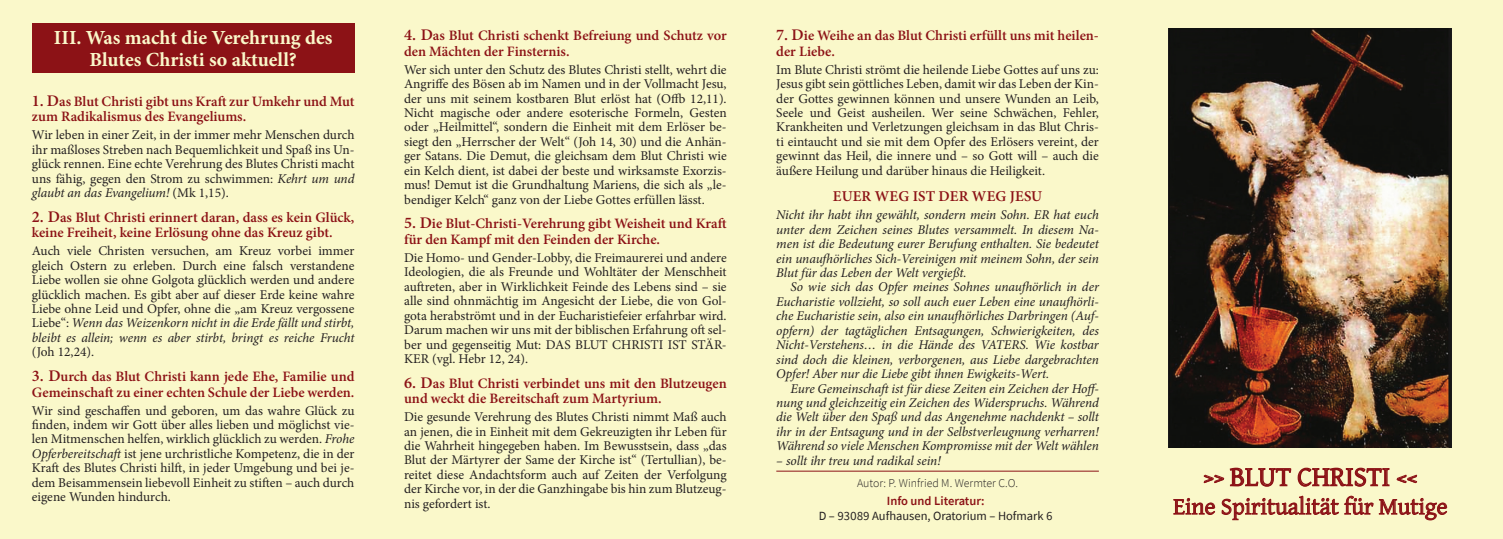
<style>
.page{position:relative;width:1503px;height:539px;background:#fff}
.page>*{position:absolute;margin:0;border:0;box-sizing:border-box;transform-origin:0 0}
.t1{font:27.5px "Gentium Basic";color:#8c1216}
.t2{font:23.75px "Gentium Basic";color:#8c1216}
.t3{font:700 20px/21.6px "Minion Pro";color:#faf8ca;text-align:center}
.t4{font:600 15px "Minion Pro";letter-spacing:.01em;color:#8c1216}
.t5{font:600 14.38px/15.5px "Minion Pro";color:#8c1216}
.t6{font:13.38px/14.4px "Minion Pro";color:#231f20;text-align:justify}
.t7{font:italic 13.38px/14.4px "Minion Pro";letter-spacing:-.005em;color:#231f20;text-align:justify}
.t8{font:12.5px "Source Sans Pro";color:#231f20}
.t9{font:600 12.5px "Source Sans Pro";color:#8c1216}
.t10{font:300 11.88px "Source Sans Pro";color:#231f20}
.s1{font-size:16.25px}
.s2{font-style:italic}
.s3{font-size:23.75px}
</style>
<div class="page">
<div style="left:0;top:0;width:1502px;height:539px;background:#faf8ca"></div>
<div style="left:32px;top:23px;width:322px;height:50px;background:#8c1216"></div>
<svg style="left:1203px;top:467px;width:187px;height:20px"></svg>
<svg style="left:1396px;top:474px;width:21px;height:9px"></svg>
<svg style="left:1173px;top:497px;width:42px;height:18px"></svg>
<svg style="left:1221px;top:495px;width:226px;height:25px"></svg>
<hr style="left:776px;top:471px;width:322px;height:1px;background:#8c1216">
<img style="left:1168px;top:29px;width:283px;height:418px">
<h3 class="t3" style="left:54px;top:27px;width:280px">III. Was macht die Verehrung des<br>Blutes Christi so aktuell?</h3>
<p class="t5" style="left:32px;top:93px;width:324px"><span class="s1">1. D</span>as Blut Christi gibt uns Kraft zur Umkehr und Mut zum Radikalismus des Evangeliums.</p>
<p class="t6" style="left:32px;top:128px;width:324px">Wir leben in einer Zeit, in der immer mehr Menschen durch ihr maßloses Streben nach Bequemlichkeit und Spaß ins Un&shy;glück rennen. Eine echte Verehrung des Blutes Christi macht uns fähig, gegen den Strom zu schwimmen: <span class="s2">Kehrt um und glaubt an das Evangelium!</span> (Mk 1,15).</p>
<p class="t5" style="left:32px;top:209px;width:324px"><span class="s1">2. D</span>as Blut Christi erinnert daran, dass es kein Glück, keine Freiheit, keine Erlösung ohne das Kreuz gibt.</p>
<p class="t6" style="left:32px;top:244px;width:324px">Auch viele Christen versuchen, am Kreuz vorbei immer gleich Ostern zu erleben. Durch eine falsch verstandene Liebe wollen sie ohne Golgota glücklich werden und andere glücklich machen. Es gibt aber auf dieser Erde keine wahre Liebe ohne Leid und Opfer, ohne die „am Kreuz vergossene Liebe“: <span class="s2">Wenn das Weizenkorn nicht in die Erde fällt und stirbt, bleibt es allein; wenn es aber stirbt, bringt es reiche Frucht</span></p>
<p class="t6" style="left:32px;top:345px;width:64px">(Joh 12,24).</p>
<p class="t5" style="left:32px;top:368px;width:324px"><span class="s1">3. D</span>urch das Blut Christi kann jede Ehe, Familie und<br>Gemeinschaft zu einer echten Schule der Liebe werden.</p>
<p class="t6" style="left:32px;top:403px;width:324px">Wir sind geschaffen und geboren, um das wahre Glück zu finden, indem wir Gott über alles lieben und möglichst vie&shy;len Mitmenschen helfen, wirklich glücklich zu werden. <span class="s2">Frohe Opferbereitschaft</span> ist jene urchristliche Kompetenz, die in der Kraft des Blutes Christi hilft, in jeder Umgebung und bei je&shy;dem Beisammensein liebevoll Einheit zu stiften – auch durch eigene Wunden hindurch.</p>
<p class="t5" style="left:404px;top:28px;width:324px"><span class="s1">4. D</span>as Blut Christi schenkt Befreiung und Schutz vor den Mächten der Finsternis.</p>
<p class="t6" style="left:404px;top:62px;width:324px">Wer sich unter den Schutz des Blutes Christi stellt, wehrt die Angriffe des Bösen ab im Namen und in der Vollmacht Jesu, der uns mit seinem kostbaren Blut erlöst hat (Offb 12,11).<br>Nicht magische oder andere esoterische Formeln, Gesten oder „Heilmittel“, sondern die Einheit mit dem Erlöser be&shy;siegt den „Herrscher der Welt“ (Joh 14, 30) und die Anhän&shy;ger Satans. Die Demut, die gleichsam dem Blut Christi wie ein Kelch dient, ist dabei der beste und wirksamste Exorzis&shy;mus! Demut ist die Grundhaltung Mariens, die sich als „le&shy;bendiger Kelch“ ganz von der Liebe Gottes erfüllen lässt.</p>
<p class="t5" style="left:404px;top:216px;width:324px"><span class="s1">5. D</span>ie Blut-Christi-Verehrung gibt Weisheit und Kraft für den Kampf mit den Feinden der Kirche.</p>
<p class="t6" style="left:404px;top:250px;width:324px">Die Homo- und Gender-Lobby, die Freimaurerei und andere Ideologien, die als Freunde und Wohltäter der Menschheit auftreten, aber in Wirklichkeit Feinde des Lebens sind – sie alle sind ohnmächtig im Angesicht der Liebe, die von Gol&shy;gota herabströmt und in der Eucharistiefeier erfahrbar wird.<br>Darum machen wir uns mit der biblischen Erfahrung oft sel&shy;ber und gegenseitig Mut: DAS BLUT CHRISTI IST STÄR-KER (vgl. Hebr 12, 24).</p>
<p class="t5" style="left:404px;top:375px;width:324px"><span class="s1">6. D</span>as Blut Christi verbindet uns mit den Blutzeugen und weckt die Bereitschaft zum Martyrium.</p>
<p class="t6" style="left:404px;top:409px;width:324px">Die gesunde Verehrung des Blutes Christi nimmt Maß auch an jenen, die in Einheit mit dem Gekreuzigten ihr Leben für die Wahrheit hingegeben haben. Im Bewusstsein, dass „das Blut der Märtyrer der Same der Kirche ist“ (Tertullian), be&shy;reitet diese Andachtsform auch auf Zeiten der Verfolgung der Kirche vor, in der die Ganzhingabe bis hin zum Blutzeug&shy;nis gefordert ist.</p>
<p class="t5" style="left:776px;top:28px;width:324px"><span class="s1">7. D</span>ie Weihe an das Blut Christi erfüllt uns mit heilen&shy;der Liebe.</p>
<p class="t6" style="left:776px;top:62px;width:324px">Im Blute Christi strömt die heilende Liebe Gottes auf uns zu:<br>Jesus gibt sein göttliches Leben, damit wir das Leben der Kin&shy;der Gottes gewinnen können und unsere Wunden an Leib, Seele und Geist ausheilen. Wer seine Schwächen, Fehler, Krankheiten und Verletzungen gleichsam in das Blut Chris&shy;ti eintaucht und sie mit dem Opfer des Erlösers vereint, der gewinnt das Heil, die innere und – so Gott will – auch die äußere Heilung und darüber hinaus die Heiligkeit.</p>
<p class="t4" style="left:833px;top:186px;width:211px">EUER WEG IST DER WEG JESU</p>
<p class="t7" style="left:776px;top:208px;width:324px">Nicht ihr habt ihn gewählt, sondern mein Sohn. ER hat euch unter dem Zeichen seines Blutes versammelt. In diesem Na&shy;men ist die Bedeutung eurer Berufung enthalten. Sie bedeutet ein unaufhörliches Sich-Vereinigen mit meinem Sohn, der sein Blut für das Leben der Welt vergießt.</p>
<p class="t7" style="left:776px;top:280px;width:324px;text-indent:14px">So wie sich das Opfer meines Sohnes unaufhörlich in der Eucharistie vollzieht, so soll auch euer Leben eine unaufhörli&shy;che Eucharistie sein, also ein unaufhörliches Darbringen (Auf&shy;opfern) der tagtäglichen Entsagungen, Schwierigkeiten, des Nicht-Verstehens… in die Hände des VATERS. Wie kostbar sind doch die kleinen, verborgenen, aus Liebe dargebrachten Opfer! Aber nur die Liebe gibt ihnen Ewigkeits-Wert.</p>
<p class="t7" style="left:776px;top:381px;width:324px;text-indent:14px">Eure Gemeinschaft ist für diese Zeiten ein Zeichen der Hoff&shy;nung und gleichzeitig ein Zeichen des Widerspruchs. Während die Welt über den Spaß und das Angenehme nachdenkt – sollt ihr in der Entsagung und in der Selbstverleugnung verharren!<br>Während so viele Menschen Kompromisse mit der Welt wählen</p>
<p class="t7" style="left:776px;top:453px;width:166px">– sollt ihr treu und radikal sein!</p>
<p class="t10" style="left:857px;top:475px;width:162px">Autor: P. Winfried M. Wermter C.O.</p>
<p class="t9" style="left:887px;top:493px;width:99px">Info und Literatur:</p>
<p class="t8" style="left:818px;top:508px;width:235px">D – 93089 Aufhausen, Oratorium – Hofmark 6</p>
<h1 class="t1" style="left:1203px;top:456px;width:215px"><span class="s3">&gt;&gt;</span> BLUT CHRISTI <span class="s3">&lt;&lt;</span></h1>
<h2 class="t2" style="left:1173px;top:489px;width:276px">Eine Spiritualität für Mutige</h2>
</div>
